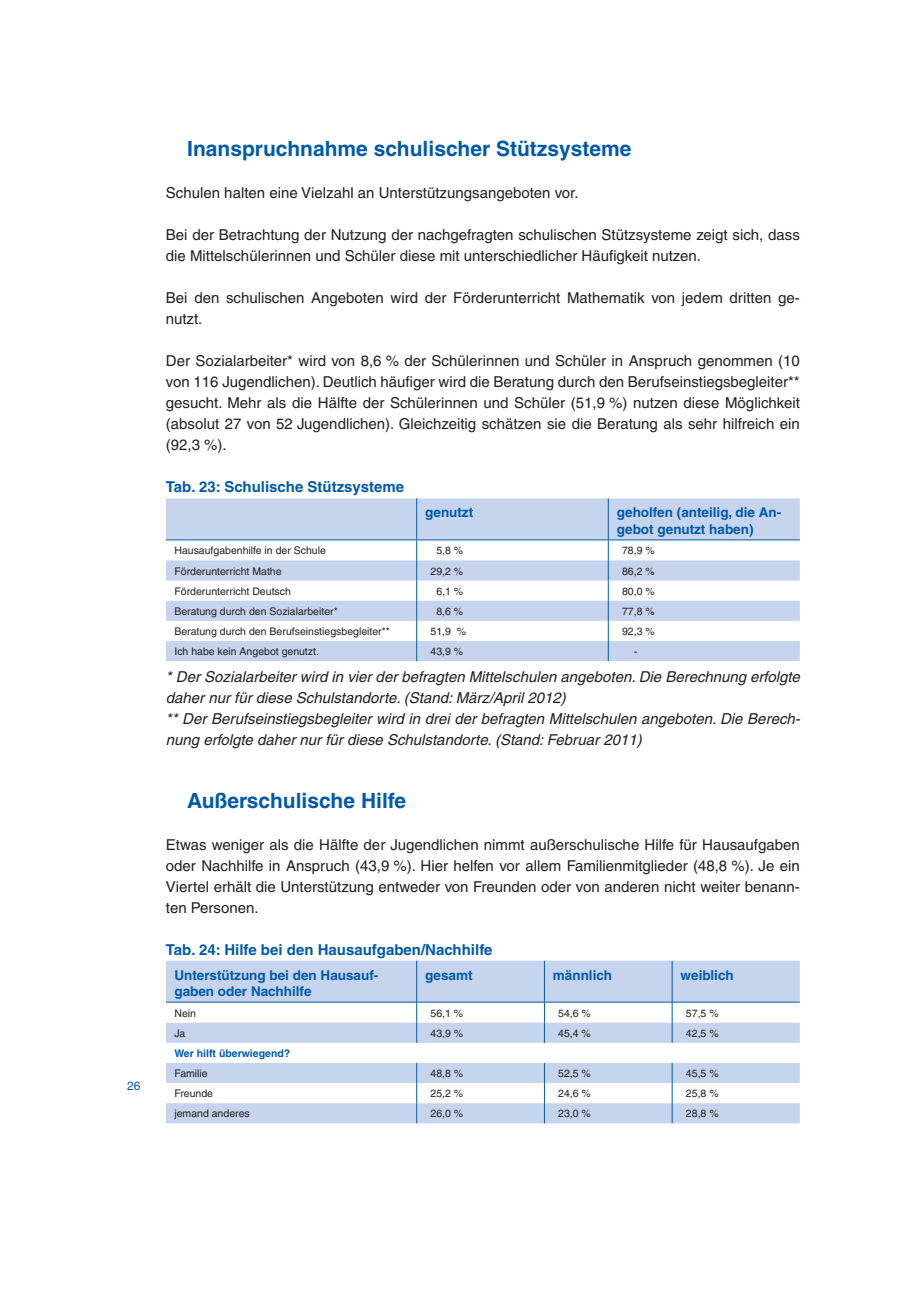
<style>
.page{position:relative;width:919px;height:1289px;background:#fff}
.page>*{position:absolute;margin:0;border:0;box-sizing:border-box;transform-origin:0 0}
.t1{font:700 21px "Helvetica";color:#015aaa}
.t2{font:15px/21px "Helvetica";color:#231f20}
.t3{font:italic 15px/21px "Helvetica";color:#231f20}
.t4{font:700 15px "Helvetica";color:#015aaa}
.t5{font:700 13.5px/16.5px "Helvetica";color:#015aaa}
.t6{font:12px "Helvetica";color:#015aaa}
.t7{font:10.5px "Helvetica";color:#231f20}
.t8{font:700 10.5px "Helvetica";color:#015aaa}
</style>
<div class="page">
<svg style="left:166px;top:498px;width:633px;height:163px;fill:#c6d5ed"></svg>
<svg style="left:416px;top:540px;width:1px;height:121px"></svg>
<hr style="left:416px;top:498px;width:1px;height:41px;background:#015aaa">
<hr style="left:166px;top:539px;width:250px;height:1px;background:#015aaa">
<hr style="left:416px;top:539px;width:192px;height:1px;background:#015aaa">
<hr style="left:608px;top:498px;width:1px;height:41px;background:#015aaa">
<hr style="left:608px;top:539px;width:191px;height:1px;background:#015aaa">
<svg style="left:608px;top:540px;width:1px;height:121px"></svg>
<svg style="left:166px;top:960px;width:633px;height:163px;fill:#c6d5ed"></svg>
<svg style="left:416px;top:1002px;width:1px;height:40px"></svg>
<svg style="left:544px;top:1002px;width:1px;height:40px"></svg>
<svg style="left:671px;top:1002px;width:1px;height:40px"></svg>
<svg style="left:416px;top:1062px;width:1px;height:61px"></svg>
<svg style="left:544px;top:1062px;width:1px;height:61px"></svg>
<svg style="left:671px;top:1062px;width:1px;height:61px"></svg>
<hr style="left:416px;top:960px;width:1px;height:41px;background:#015aaa">
<hr style="left:544px;top:960px;width:1px;height:41px;background:#015aaa">
<hr style="left:671px;top:960px;width:1px;height:41px;background:#015aaa">
<hr style="left:166px;top:1001px;width:250px;height:1px;background:#015aaa">
<hr style="left:416px;top:1001px;width:128px;height:1px;background:#015aaa">
<hr style="left:544px;top:1001px;width:128px;height:1px;background:#015aaa">
<hr style="left:672px;top:1001px;width:127px;height:1px;background:#015aaa">
<p class="t6" style="left:127px;top:1078px;width:15px">26</p>
<h1 class="t1" style="left:187px;top:136px;width:446px">Inanspruchnahme schulischer Stützsysteme</h1>
<p class="t2" style="left:166px;top:182px;width:414px">Schulen halten eine Vielzahl an Unterstützungsangeboten vor.</p>
<p class="t2" style="left:166px;top:224px;width:635px">Bei der Betrachtung der Nutzung der nachgefragten schulischen Stützsysteme zeigt sich, dass die Mittelschülerinnen und Schüler diese mit unterschiedlicher Häufigkeit nutzen.</p>
<p class="t2" style="left:166px;top:287px;width:635px">Bei den schulischen Angeboten wird der Förderunterricht Mathematik von jedem dritten ge&shy;nutzt.</p>
<p class="t2" style="left:166px;top:350px;width:635px;text-align:justify">Der Sozialarbeiter* wird von 8,6 % der Schülerinnen und Schüler in Anspruch genommen (10 von 116 Jugendlichen). Deutlich häufiger wird die Beratung durch den Berufseinstiegsbegleiter** gesucht. Mehr als die Hälfte der Schülerinnen und Schüler (51,9 %) nutzen diese Möglichkeit (absolut 27 von 52 Jugendlichen). Gleichzeitig schätzen sie die Beratung als sehr hilfreich ein (92,3 %).</p>
<p class="t4" style="left:166px;top:478px;width:240px">Tab. 23: Schulische Stützsysteme</p>
<p class="t5" style="left:425px;top:504px;width:49px">genutzt</p>
<p class="t5" style="left:616px;top:504px;width:166px">geholfen (anteilig, die An&shy;gebot genutzt haben)</p>
<p class="t7" style="left:174px;top:544px;width:153px">Hausaufgabenhilfe in der Schule</p>
<p class="t7" style="left:436px;top:544px;width:28px">5,8 %</p>
<p class="t7" style="left:622px;top:544px;width:34px">78,9 %</p>
<p class="t7" style="left:174px;top:565px;width:109px">Förderunterricht Mathe</p>
<p class="t7" style="left:430px;top:565px;width:34px">29,2 %</p>
<p class="t7" style="left:622px;top:565px;width:34px">86,2 %</p>
<p class="t7" style="left:174px;top:585px;width:118px">Förderunterricht Deutsch</p>
<p class="t7" style="left:436px;top:585px;width:28px">6,1 %</p>
<p class="t7" style="left:622px;top:585px;width:34px">80,0 %</p>
<p class="t7" style="left:174px;top:605px;width:165px">Beratung durch den Sozialarbeiter*</p>
<p class="t7" style="left:436px;top:605px;width:28px">8,6 %</p>
<p class="t7" style="left:622px;top:605px;width:34px">77,8 %</p>
<p class="t7" style="left:174px;top:625px;width:217px">Beratung durch den Berufseinstiegsbegleiter**</p>
<p class="t7" style="left:430px;top:625px;width:37px">51,9 %</p>
<p class="t7" style="left:622px;top:625px;width:34px">92,3 %</p>
<p class="t7" style="left:174px;top:645px;width:146px">Ich habe kein Angebot genutzt.</p>
<p class="t7" style="left:430px;top:645px;width:34px">43,9 %</p>
<p class="t7" style="left:633px;top:645px;width:5px">-</p>
<p class="t3" style="left:166px;top:665px;width:635px">* Der Sozialarbeiter wird in vier der befragten Mittelschulen angeboten. Die Berechnung erfolgte daher nur für diese Schulstandorte. (Stand: März/April 2012)<br>** Der Berufseinstiegsbegleiter wird in drei der befragten Mittelschulen angeboten. Die Berech&shy;nung erfolgte daher nur für diese Schulstandorte. (Stand: Februar 2011)</p>
<h1 class="t1" style="left:187px;top:787px;width:220px">Außerschulische Hilfe</h1>
<p class="t2" style="left:166px;top:833px;width:635px;text-align:justify">Etwas weniger als die Hälfte der Jugendlichen nimmt außerschulische Hilfe für Hausaufgaben oder Nachhilfe in Anspruch (43,9 %). Hier helfen vor allem Familienmitglieder (48,8 %). Je ein Viertel erhält die Unterstützung entweder von Freunden oder von anderen nicht weiter benann&shy;ten Personen.</p>
<p class="t4" style="left:166px;top:940px;width:328px">Tab. 24: Hilfe bei den Hausaufgaben/Nachhilfe</p>
<p class="t5" style="left:174px;top:966px;width:205px">Unterstützung bei den Hausauf&shy;gaben oder Nachhilfe</p>
<p class="t5" style="left:425px;top:966px;width:49px">gesamt</p>
<p class="t5" style="left:553px;top:966px;width:61px">männlich</p>
<p class="t5" style="left:680px;top:966px;width:55px">weiblich</p>
<p class="t7" style="left:174px;top:1006px;width:23px">Nein</p>
<p class="t7" style="left:430px;top:1006px;width:34px">56,1 %</p>
<p class="t7" style="left:558px;top:1006px;width:34px">54,6 %</p>
<p class="t7" style="left:686px;top:1006px;width:34px">57,5 %</p>
<p class="t7" style="left:174px;top:1027px;width:12px">Ja</p>
<p class="t7" style="left:430px;top:1027px;width:34px">43,9 %</p>
<p class="t7" style="left:558px;top:1027px;width:34px">45,4 %</p>
<p class="t7" style="left:686px;top:1027px;width:34px">42,5 %</p>
<p class="t8" style="left:174px;top:1046px;width:117px">Wer hilft überwiegend?</p>
<p class="t7" style="left:174px;top:1067px;width:35px">Familie</p>
<p class="t7" style="left:430px;top:1067px;width:34px">48,8 %</p>
<p class="t7" style="left:558px;top:1067px;width:34px">52,5 %</p>
<p class="t7" style="left:686px;top:1067px;width:34px">45,5 %</p>
<p class="t7" style="left:174px;top:1087px;width:40px">Freunde</p>
<p class="t7" style="left:430px;top:1087px;width:34px">25,2 %</p>
<p class="t7" style="left:558px;top:1087px;width:34px">24,6 %</p>
<p class="t7" style="left:686px;top:1087px;width:34px">25,8 %</p>
<p class="t7" style="left:174px;top:1107px;width:77px">jemand anderes</p>
<p class="t7" style="left:430px;top:1107px;width:34px">26,0 %</p>
<p class="t7" style="left:558px;top:1107px;width:34px">23,0 %</p>
<p class="t7" style="left:686px;top:1107px;width:34px">28,8 %</p>
</div>
